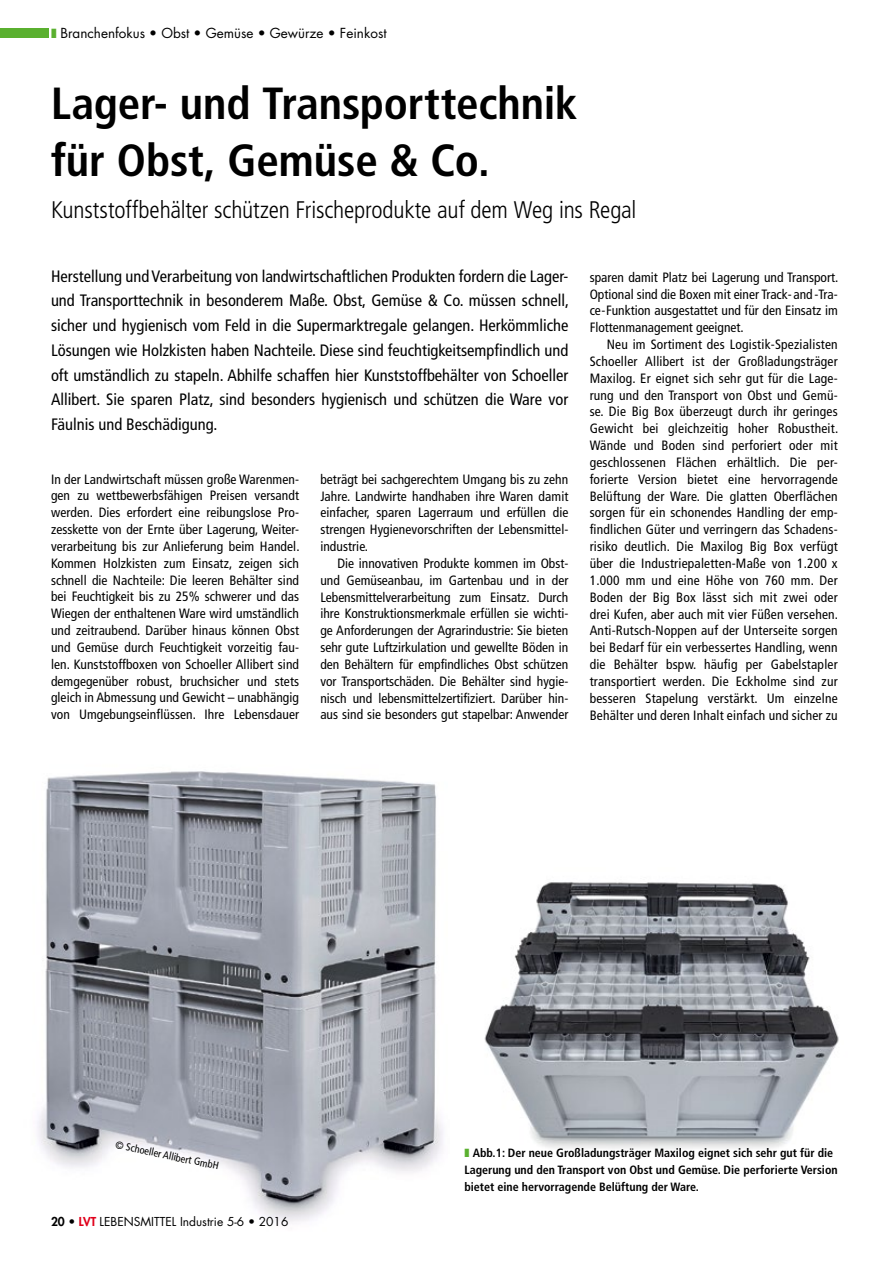
<style>
.page{position:relative;width:893px;height:1263px;background:#fff}
.page>*{position:absolute;margin:0;border:0;box-sizing:border-box;transform-origin:0 0}
.t1{font:700 condensed 45px/57px "Frutiger LT Std";letter-spacing:-.005em;color:#000}
.t2{font:300 condensed 24px "Frutiger LT Std";letter-spacing:-.01em;color:#000}
.t3{font:condensed 16.5px/24.8px "Frutiger LT Std";color:#000;text-align:justify}
.t4{font:condensed 13.5px/16.8px "Frutiger LT Std";letter-spacing:.005em;color:#000;text-align:justify}
.t5{font:13.5px "Futura Std";color:#000}
.t6{font:700 condensed 12px/16.8px "Frutiger LT Std";color:#000}
.t7{font:12px "Futura Std";color:#000}
.t8{font:condensed 10.5px "Frutiger LT Std";color:#000}
.s1{color:#5ab02f}
.s2{font-weight:800}
.s3{font-weight:800;color:#e0001b}
</style>
<div class="page">
<img style="left:37px;top:771px;width:406px;height:452px">
<img style="left:484px;top:882px;width:355px;height:267px">
<div style="left:0;top:28px;width:48px;height:10px;background:#5ab02f"></div>
<p class="t5" style="left:51px;top:24px;width:337px"><span class="s1">❚</span> Branchenfokus • Obst • Gemüse • Gewürze • Feinkost</p>
<h1 class="t1" style="left:51px;top:75px;width:528px">Lager- und Transporttechnik für Obst, Gemüse &amp; Co.</h1>
<h2 class="t2" style="left:51px;top:196px;width:587px">Kunststoffbehälter schützen Frischeprodukte auf dem Weg ins Regal</h2>
<p class="t3" style="left:51px;top:264px;width:519px">Herstellung und Verarbeitung von landwirtschaftlichen Produkten fordern die Lager&shy;und Transporttechnik in besonderem Maße. Obst, Gemüse &amp; Co. müssen schnell, sicher und hygienisch vom Feld in die Supermarktregale gelangen. Herkömmliche Lösungen wie Holzkisten haben Nachteile. Diese sind feuchtigkeitsempfindlich und oft umständlich zu stapeln. Abhilfe schaffen hier Kunststoffbehälter von Schoeller Allibert. Sie sparen Platz, sind besonders hygienisch und schützen die Ware vor Fäulnis und Beschädigung.</p>
<p class="t4" style="left:51px;top:471px;width:250px">In der Landwirtschaft müssen große Warenmen&shy;gen zu wettbewerbsfähigen Preisen versandt werden. Dies erfordert eine reibungslose Pro&shy;zesskette von der Ernte über Lagerung, Weiter&shy;verarbeitung bis zur Anlieferung beim Handel.<br>Kommen Holzkisten zum Einsatz, zeigen sich schnell die Nachteile: Die leeren Behälter sind bei Feuchtigkeit bis zu 25% schwerer und das Wiegen der enthaltenen Ware wird umständlich und zeitraubend. Darüber hinaus können Obst und Gemüse durch Feuchtigkeit vorzeitig fau&shy;len. Kunststoffboxen von Schoeller Allibert sind demgegenüber robust, bruchsicher und stets gleich in Abmessung und Gewicht – unabhängig von Umgebungseinflüssen. Ihre Lebensdauer</p>
<p class="t4" style="left:320px;top:471px;width:250px">beträgt bei sachgerechtem Umgang bis zu zehn Jahre. Landwirte handhaben ihre Waren damit einfacher, sparen Lagerraum und erfüllen die strengen Hygienevorschriften der Lebensmittel&shy;industrie.</p>
<p class="t4" style="left:320px;top:555px;width:250px;text-indent:17px">Die innovativen Produkte kommen im Obst&shy;und Gemüseanbau, im Gartenbau und in der Lebensmittelverarbeitung zum Einsatz. Durch ihre Konstruktionsmerkmale erfüllen sie wichti&shy;ge Anforderungen der Agrarindustrie: Sie bieten sehr gute Luftzirkulation und gewellte Böden in den Behältern für empfindliches Obst schützen vor Transportschäden. Die Behälter sind hygie&shy;nisch und lebensmittelzertifiziert. Darüber hin&shy;aus sind sie besonders gut stapelbar: Anwender</p>
<p class="t4" style="left:590px;top:269px;width:250px">sparen damit Platz bei Lagerung und Transport.<br>Optional sind die Boxen mit einer Track- and -Tra&shy;ce-Funktion ausgestattet und für den Einsatz im Flottenmanagement geeignet.</p>
<p class="t4" style="left:590px;top:336px;width:250px;text-indent:17px">Neu im Sortiment des Logistik-Spezialisten Schoeller Allibert ist der Großladungsträger Maxilog. Er eignet sich sehr gut für die Lage&shy;rung und den Transport von Obst und Gemü&shy;se. Die Big Box überzeugt durch ihr geringes Gewicht bei gleichzeitig hoher Robustheit.<br>Wände und Boden sind perforiert oder mit geschlossenen Flächen erhältlich. Die per&shy;forierte Version bietet eine hervorragende Belüftung der Ware. Die glatten Oberflächen sorgen für ein schonendes Handling der emp&shy;findlichen Güter und verringern das Schadens&shy;risiko deutlich. Die Maxilog Big Box verfügt über die Industriepaletten-Maße von 1.200 x 1.000 mm und eine Höhe von 760 mm. Der Boden der Big Box lässt sich mit zwei oder drei Kufen, aber auch mit vier Füßen versehen.<br>Anti-Rutsch-Noppen auf der Unterseite sorgen bei Bedarf für ein verbessertes Handling, wenn die Behälter bspw. häufig per Gabelstapler transportiert werden. Die Eckholme sind zur besseren Stapelung verstärkt. Um einzelne Behälter und deren Inhalt einfach und sicher zu</p>
<p class="t8" style="left:117px;top:1138px;width:107px;rotate:12deg">© Schoeller Allibert GmbH</p>
<p class="t7" style="left:51px;top:1214px;width:239px"><span class="s2">20 •</span> <span class="s3">LVT</span> LEBENSMITTEL Industrie 5-6 • 2016</p>
<p class="t6" style="left:464px;top:1144px;width:375px"><span class="s1">❚</span> Abb.1: Der neue Großladungsträger Maxilog eignet sich sehr gut für die<br>Lagerung und den Transport von Obst und Gemüse. Die perforierte Version bietet eine hervorragende Belüftung der Ware.</p>
</div>
